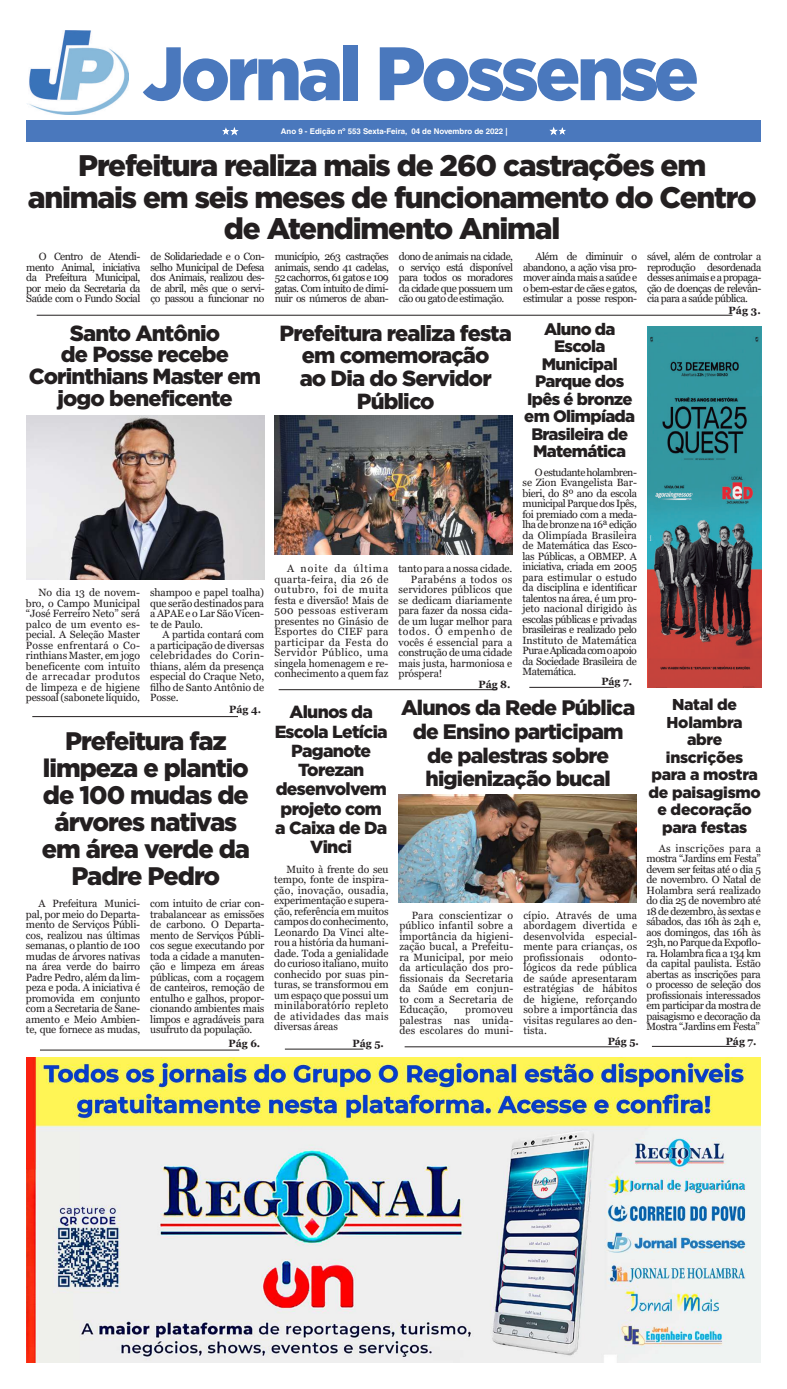
<style>
.page{position:relative;width:787px;height:1389px;background:#fff}
.page>*{position:absolute;margin:0;border:0;box-sizing:border-box;transform-origin:0 0}
.t1{font:900 75.51px "Gotham";letter-spacing:-.05em;color:#4a78bd}
.t2{font:900 29.75px/31.5px "Gotham";letter-spacing:-.04em;color:#231f20;text-align:center}
.t3{font:900 25.38px/27.1px "Gotham";letter-spacing:-.04em;color:#231f20;text-align:center}
.t4{font:900 21.88px/22.8px "Gotham";letter-spacing:-.04em;color:#231f20;text-align:center}
.t5{font:900 21px/23.6px "Gotham";letter-spacing:-.04em;color:#231f20;text-align:center}
.t6{font:900 17.5px/19.2px "Gotham";letter-spacing:-.04em;color:#231f20;text-align:center}
.t7{font:900 16.62px/17.5px "Gotham";letter-spacing:-.04em;color:#231f20;text-align:center}
.t8{font:900 15.75px/17.5px "Gotham";letter-spacing:-.02em;color:#231f20;text-align:center}
.t9{font:10.5px/10.5px "Georgia";letter-spacing:-.015em;color:#231f20;text-align:justify}
.t10{font:700 10.5px "Georgia";color:#231f20}
.t11{font:10.5px "Georgia";letter-spacing:.01em;color:#231f20}
.t12{font:10.5px "Georgia";letter-spacing:.005em;color:#231f20}
.t13{font:10.5px "Georgia";letter-spacing:.03em;color:#231f20}
.t14{font:10.5px "Georgia";letter-spacing:.06em;color:#231f20}
.t15{font:700 7.88px "Helvetica LT Std";color:#fff}
</style>
<div class="page">
<div style="left:26px;top:121px;width:734px;height:21px;background:#4a78bd"></div>
<svg style="left:223px;top:127px;width:16px;height:9px"></svg>
<svg style="left:549px;top:127px;width:17px;height:8px"></svg>
<hr style="left:278px;top:689px;width:219px;height:1px;background:#231f20">
<hr style="left:404px;top:1047px;width:215px;height:1px;background:#231f20">
<hr style="left:32px;top:716px;width:206px;height:1px;background:#231f20">
<hr style="left:40px;top:1050px;width:199px;height:1px;background:#231f20">
<hr style="left:285px;top:1049px;width:78px;height:1px;background:#231f20">
<hr style="left:37px;top:315px;width:695px;height:1px;background:#231f20">
<hr style="left:529px;top:687px;width:84px;height:1px;background:#231f20">
<img style="left:647px;top:327px;width:113px;height:361px">
<img style="left:29px;top:30px;width:100px;height:85px">
<hr style="left:651px;top:1046px;width:85px;height:1px;background:#231f20">
<img style="left:26px;top:1058px;width:734px;height:305px">
<img style="left:274px;top:415px;width:238px;height:139px">
<img style="left:398px;top:795px;width:237px;height:108px">
<img style="left:26px;top:415px;width:238px;height:165px">
<h1 class="t1" style="left:142px;top:30px;width:558px">Jornal Possense</h1>
<p class="t15" style="left:281px;top:127px;width:228px">Ano 9 - Edição nº 553 Sexta-Feira, 04 de Novembro de 2022 |</p>
<h2 class="t2" style="left:28px;top:149px;width:730px">Prefeitura realiza mais de 260 castrações em animais em seis meses de funcionamento do Centro de Atendimento Animal</h2>
<p class="t9" style="left:26px;top:252px;width:116px;text-indent:12px">O Centro de Atendi&shy;mento Animal, iniciativa da Prefeitura Municipal, por meio da Secretaria da Saúde com o Fundo Social</p>
<p class="t9" style="left:150px;top:252px;width:116px">de Solidariedade e o Con&shy;selho Municipal de Defesa dos Animais, realizou des&shy;de abril, mês que o servi&shy;ço passou a funcionar no</p>
<p class="t9" style="left:274px;top:252px;width:116px">município, 263 castrações animais, sendo 41 cadelas, 52 cachorros, 61 gatos e 109 gatas. Com intuito de dimi&shy;nuir os números de aban-</p>
<p class="t9" style="left:399px;top:252px;width:116px">dono de animais na cidade, o serviço está disponível para todos os moradores da cidade que possuem um cão ou gato de estimação.</p>
<p class="t9" style="left:523px;top:252px;width:116px;text-indent:12px">Além de diminuir o abandono, a ação visa pro&shy;mover ainda mais a saúde e o bem-estar de cães e gatos, estimular a posse respon-</p>
<p class="t9" style="left:647px;top:252px;width:116px">sável, além de controlar a reprodução desordenada desses animais e a propaga&shy;ção de doenças de relevân&shy;cia para a saúde pública.</p>
<p class="t10" style="left:728px;top:304px;width:34px">Pág 3.</p>
<h3 class="t4" style="left:29px;top:321px;width:233px;line-height:21.9px">Santo Antônio<br>de Posse recebe<br>Corinthians Master em jogo beneficente</h3>
<p class="t9" style="left:26px;top:588px;width:116px;text-indent:12px">No dia 13 de novem&shy;bro, o Campo Municipal “José Ferreiro Neto” será palco de um evento es&shy;pecial. A Seleção Master Posse enfrentará o Co&shy;rinthians Master, em jogo beneficente com intuito de arrecadar produtos de limpeza e de higiene pessoal (sabonete líquido,</p>
<p class="t9" style="left:150px;top:588px;width:116px">shampoo e papel toalha) que serão destinados para a APAE e o Lar São Vicen&shy;te de Paulo.</p>
<p class="t9" style="left:150px;top:630px;width:116px;text-indent:12px">A partida contará com a participação de diversas celebridades do Corin&shy;thians, além da presença especial do Craque Neto, filho de Santo Antônio de Posse.</p>
<p class="t10" style="left:229px;top:703px;width:33px">Pág 4.</p>
<h3 class="t3" style="left:42px;top:726px;width:210px">Prefeitura faz limpeza e plantio de 100 mudas de árvores nativas em área verde da<br>Padre Pedro</h3>
<p class="t9" style="left:26px;top:899px;width:116px;text-indent:12px">A Prefeitura Munici&shy;pal, por meio do Departa&shy;mento de Serviços Públi&shy;cos, realizou nas últimas semanas, o plantio de 100 mudas de árvores nativas na área verde do bairro Padre Pedro, além da lim&shy;peza e poda. A iniciativa é promovida em conjunto com a Secretaria de Sane&shy;amento e Meio Ambien&shy;te, que fornece as mudas,</p>
<p class="t9" style="left:150px;top:899px;width:116px">com intuito de criar con&shy;trabalancear as emissões de carbono. O Departa&shy;mento de Serviços Públi&shy;cos segue executando por toda a cidade a manuten&shy;ção e limpeza em áreas públicas, com a roçagem de canteiros, remoção de entulho e galhos, propor&shy;cionando ambientes mais limpos e agradáveis para usufruto da população.</p>
<h3 class="t4" style="left:279px;top:321px;width:234px">Prefeitura realiza festa em comemoração<br>ao Dia do Servidor<br>Público</h3>
<h3 class="t7" style="left:524px;top:320px;width:112px">Aluno da<br>Escola<br>Municipal<br>Parque dos<br>Ipês é bronze em Olimpíada<br>Brasileira de<br>Matemática</h3>
<p class="t9" style="left:274px;top:563px;width:115px;text-indent:12px">A noite da última quarta-feira, dia 26 de outubro, foi de muita festa e diversão! Mais de 500 pessoas estiveram presentes no Ginásio de Esportes do CIEF para participar da Festa do Servidor Público, uma singela homenagem e re&shy;conhecimento a quem faz</p>
<p class="t9" style="left:398px;top:563px;width:115px">tanto para a nossa cidade.</p>
<p class="t13" style="left:411px;top:573px;width:103px">Parabéns a todos os</p>
<p class="t11" style="left:398px;top:583px;width:115px">servidores públicos que</p>
<p class="t12" style="left:398px;top:594px;width:115px">se dedicam diariamente</p>
<p class="t9" style="left:398px;top:605px;width:115px">para fazer da nossa cida-</p>
<p class="t9" style="left:398px;top:616px;width:115px">de um lugar melhor para</p>
<p class="t14" style="left:398px;top:625px;width:115px">todos. O empenho de</p>
<p class="t9" style="left:398px;top:637px;width:115px">vocês é essencial para a</p>
<p class="t9" style="left:398px;top:647px;width:115px">construção de uma cidade</p>
<p class="t9" style="left:398px;top:658px;width:115px">mais justa, harmoniosa e</p>
<p class="t9" style="left:398px;top:668px;width:45px">próspera!</p>
<p class="t10" style="left:478px;top:678px;width:34px">Pág 8.</p>
<p class="t9" style="left:522px;top:467px;width:116px;text-indent:12px">O estudante holambren&shy;se Zion Evangelista Bar&shy;bieri, do 8º ano da escola municipal Parque dos Ipês, foi premiado com a meda&shy;lha de bronze na 16ª edição da Olimpíada Brasileira de Matemática das Esco&shy;las Públicas, a OBMEP. A iniciativa, criada em 2005 para estimular o estudo da disciplina e identificar talentos na área, é um pro&shy;jeto nacional dirigido às escolas públicas e privadas brasileiras e realizado pelo Instituto de Matemática Pura e Aplicada com o apoio da Sociedade Brasileira de Matemática.</p>
<p class="t10" style="left:601px;top:675px;width:32px">Pág 7.</p>
<h3 class="t6" style="left:274px;top:702px;width:114px">Alunos da<br>Escola Letícia<br>Paganote<br>Torezan desenvolvem projeto com a Caixa de Da<br>Vinci</h3>
<p class="t9" style="left:274px;top:864px;width:116px;text-indent:12px">Muito à frente do seu tempo, fonte de inspira&shy;ção, inovação, ousadia, experimentação e supera&shy;ção, referência em muitos campos do conhecimento, Leonardo Da Vinci alte&shy;rou a história da humani&shy;dade. Toda a genialidade do curioso italiano, muito conhecido por suas pin&shy;turas, se transformou em um espaço que possui um minilaboratório repleto de atividades das mais diversas áreas</p>
<h3 class="t5" style="left:401px;top:696px;width:236px">Alunos da Rede Pública de Ensino participam de palestras sobre higienização bucal</h3>
<p class="t9" style="left:399px;top:910px;width:115px;text-indent:12px">Para conscientizar o público infantil sobre a importância da higieni&shy;zação bucal, a Prefeitu&shy;ra Municipal, por meio da articulação dos pro&shy;fissionais da Secretaria da Saúde em conjun&shy;to com a Secretaria de Educação,</p>
<p class="t9" style="left:399px;top:1005px;width:115px;text-indent:66px">promoveu palestras nas unida&shy;des escolares do muni-</p>
<p class="t9" style="left:523px;top:910px;width:115px">cípio. Através de uma abordagem divertida e desenvolvida especial&shy;mente para crianças, os profissionais</p>
<p class="t9" style="left:523px;top:952px;width:115px;text-indent:76px">odonto&shy;lógicos da rede pública de saúde apresentaram estratégias de hábitos de higiene, reforçando sobre a importância das visitas regulares ao den&shy;tista.</p>
<p class="t10" style="left:228px;top:1037px;width:33px">Pág 6.</p>
<p class="t10" style="left:352px;top:1036px;width:33px">Pág 5.</p>
<p class="t10" style="left:607px;top:1035px;width:33px">Pág 5.</p>
<h3 class="t8" style="left:648px;top:696px;width:114px">Natal de<br>Holambra abre inscrições para a mostra de paisagismo e decoração para festas</h3>
<p class="t9" style="left:646px;top:843px;width:116px;text-indent:12px">As inscrições para a mostra “Jardins em Festa” devem ser feitas até o dia 5 de novembro. O Natal de Holambra será realizado do dia 25 de novembro até 18 de dezembro, às sextas e sábados, das 16h às 24h e, aos domingos, das 16h às 23h, no Parque da Expoflo&shy;ra. Holambra fica a 134 km da capital paulista. Estão abertas as inscrições para o processo de seleção dos profissionais interessados em participar da mostra de paisagismo e decoração da Mostra “Jardins em Festa”</p>
<p class="t10" style="left:725px;top:1035px;width:32px">Pág 7.</p>
</div>
